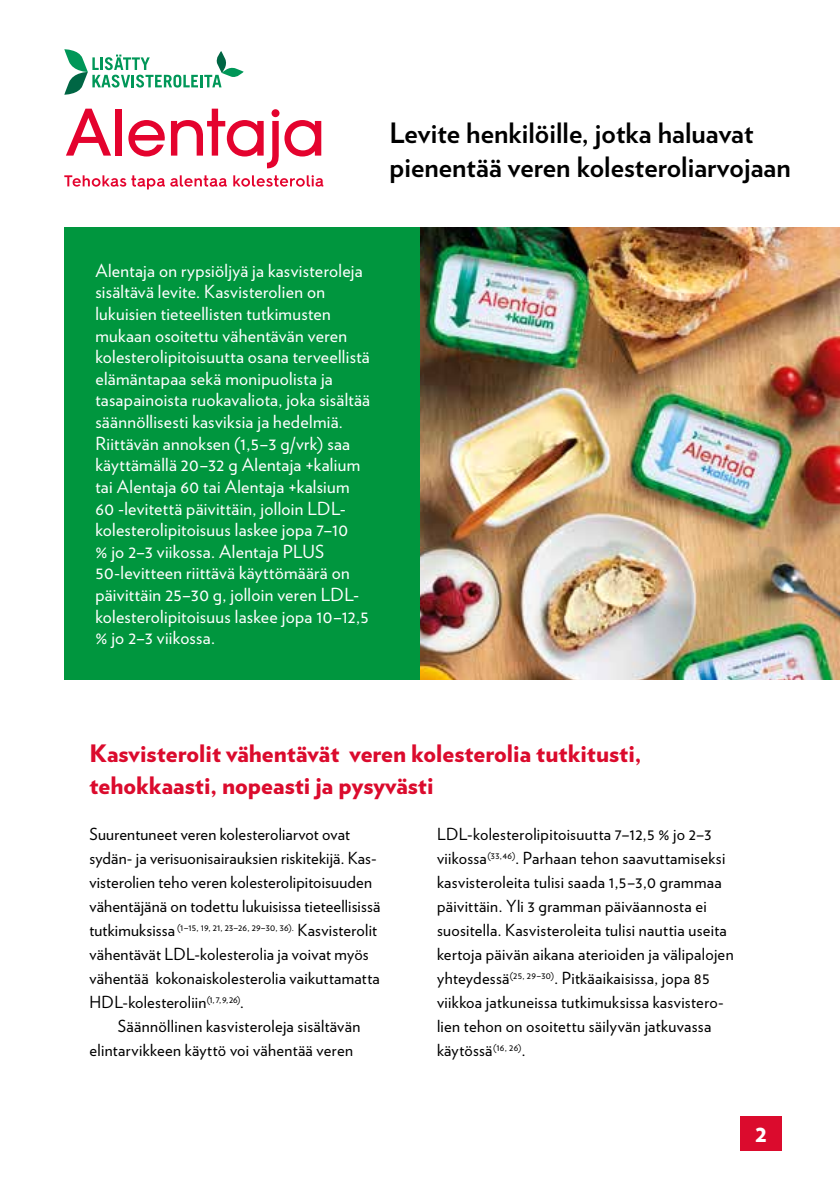
<style>
.page{position:relative;width:840px;height:1191px;background:#fff}
.page>*{position:absolute;margin:0;border:0;box-sizing:border-box;transform-origin:0 0}
.t1{font:700 28px/33.6px "Verlag";color:#000}
.t2{font:900 24px/32px "Verlag";color:#db0b2d}
.t3{font:900 24px "Verlag";color:#fff}
.t4{font:18px/21.6px "Verlag";letter-spacing:.015em;color:#fff}
.t5{font:16.6px/24px "Verlag";letter-spacing:.015em;color:#000}
.t6{font:9.6px "Verlag";letter-spacing:.02em;color:#000}
.s1{font-size:16.6px}
</style>
<div class="page">
<div style="left:740px;top:1116px;width:41px;height:34px;background:#db0b2d"></div>
<img style="left:420px;top:227px;width:419px;height:452px">
<div style="left:64px;top:227px;width:356px;height:452px;background:#00963e"></div>
<svg style="left:66px;top:109px;width:45px;height:47px"></svg>
<div style="left:115px;top:109px;width:7px;height:47px;background:#e4032e"></div>
<svg style="left:128px;top:120px;width:37px;height:36px"></svg>
<svg style="left:284px;top:120px;width:37px;height:36px"></svg>
<svg style="left:171px;top:109px;width:107px;height:59px"></svg>
<div style="left:271px;top:109px;width:8px;height:8px;background:#e4032e;border-radius:50%"></div>
<svg style="left:64px;top:175px;width:163px;height:14px"></svg>
<svg style="left:233px;top:175px;width:90px;height:12px"></svg>
<svg style="left:64px;top:49px;width:179px;height:46px"></svg>
<h1 class="t1" style="left:389px;top:115px;width:402px">Levite henkilöille, jotka haluavat pienentää veren kolesteroliarvojaan</h1>
<p class="t4" style="left:95px;top:259px;width:276px">Alentaja on rypsiöljyä ja kasvisteroleja sisältävä levite. Kasvisterolien on lukuisien tieteellisten tutkimusten mukaan osoitettu vähentävän veren kolesterolipitoisuutta osana terveellistä elämäntapaa sekä monipuolista ja tasapainoista ruokavaliota, joka sisältää säännöllisesti kasviksia ja hedelmiä.<br>Riittävän annoksen (1,5–3 g/vrk) saa käyttämällä 20–32 g Alentaja +kalium tai Alentaja 60 tai Alentaja +kalsium 60 -levitettä päivittäin, jolloin LDL&shy;kolesterolipitoisuus laskee jopa 7–10<br>% jo 2–3 viikossa. Alentaja PLUS 50-levitteen riittävä käyttömäärä on päivittäin 25–30 g, jolloin veren LDL&shy;kolesterolipitoisuus laskee jopa 10–12,5 % jo 2–3 viikossa.</p>
<h2 class="t2" style="left:89px;top:736px;width:553px">Kasvisterolit vähentävät veren kolesterolia tutkitusti, tehokkaasti, nopeasti ja pysyvästi</h2>
<p class="t5" style="left:89px;top:821px;width:292px">Suurentuneet veren kolesteroliarvot ovat sydän- ja verisuonisairauksien riskitekijä. Kas&shy;visterolien teho veren kolesterolipitoisuuden vähentäjänä on todettu lukuisissa tieteellisissä</p>
<p class="t6" style="left:89px;top:920px;width:289px"><span class="s1">tutkimuksissa</span> (1–15, 19, 21, 23–26, 29–30, 36). <span class="s1">Kasvisterolit</span></p>
<p class="t5" style="left:89px;top:941px;width:291px">vähentävät LDL-kolesterolia ja voivat myös vähentää kokonaiskolesterolia vaikuttamatta<br>HDL-kolesteroliin<sup>(1,</sup> <sup>7,</sup> <sup>9,</sup> <sup>26)</sup>.</p>
<p class="t5" style="left:89px;top:1013px;width:272px;text-indent:28px">Säännöllinen kasvisteroleja sisältävän elintarvikkeen käyttö voi vähentää veren</p>
<p class="t5" style="left:437px;top:821px;width:298px">LDL-kolesterolipitoisuutta 7–12,5 % jo 2–3 viikossa<sup>(33,46)</sup>. Parhaan tehon saavuttamiseksi kasvisteroleita tulisi saada 1,5–3,0 grammaa päivittäin. Yli 3 gramman päiväannosta ei suositella. Kasvisteroleita tulisi nauttia useita kertoja päivän aikana aterioiden ja välipalojen yhteydessä<sup>(25,</sup> <sup>29–30)</sup>. Pitkäaikaisissa, jopa 85 viikkoa jatkuneissa tutkimuksissa kasvistero&shy;lien tehon on osoitettu säilyvän jatkuvassa käytössä<sup>(16,</sup> <sup>26)</sup>.</p>
<h2 class="t3" style="left:754px;top:1113px;width:13px">2</h2>
</div>
